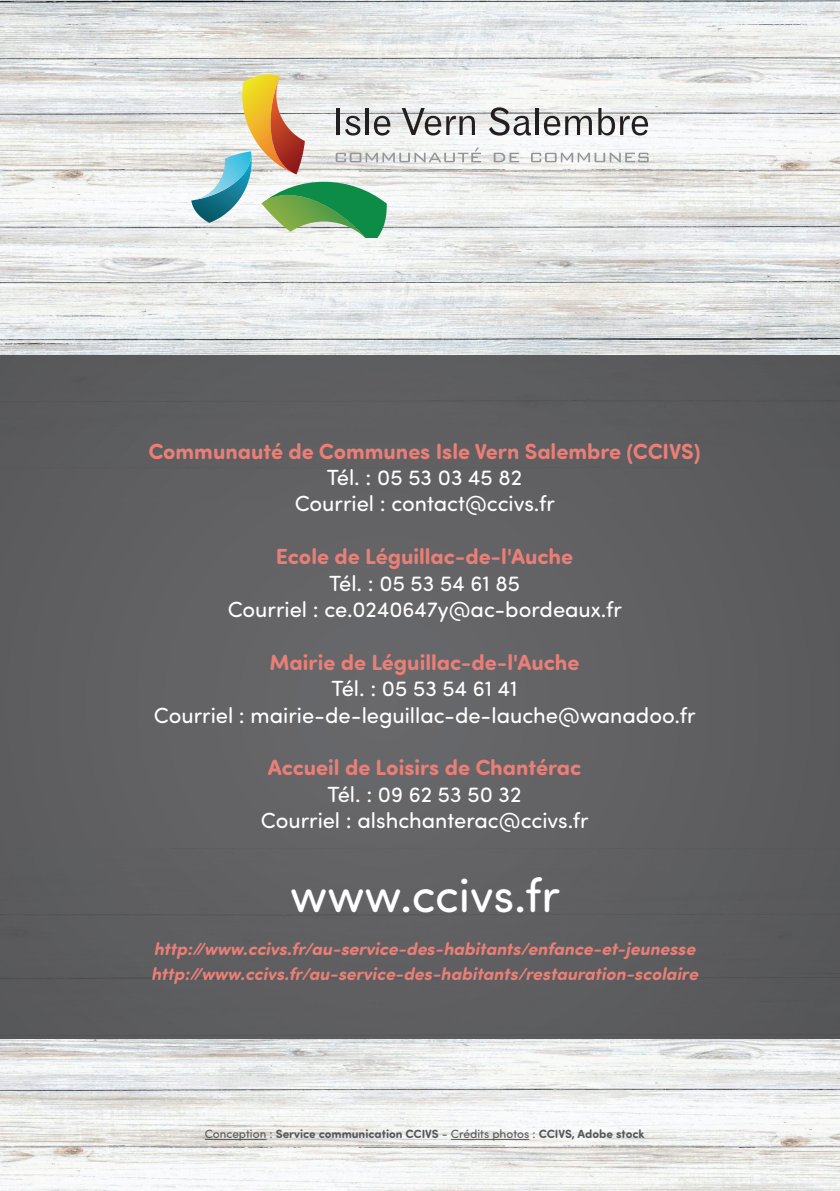
<style>
.page{position:relative;width:840px;height:1191px;background:#fff}
.page>*{position:absolute;margin:0;border:0;box-sizing:border-box;transform-origin:0 0}
.t1{font:48px "Sofia Pro Soft";color:#fff}
.t2{font:22px/26.4px "Sofia Pro Soft";color:#fff;text-align:center}
.t3{font:700 22px "Sofia Pro Soft";color:#eb7f77}
.t4{font:italic 700 17.8px/25.2px "Sofia Pro Soft";color:#eb7f77}
.t5{font:700 12px "Sofia Pro Soft";color:#57585a}
.s1{font-weight:400}
</style>
<div class="page">
<img style="left:0;top:0;width:839px;height:502px">
<img style="left:0;top:848px;width:839px;height:343px">
<svg style="left:489px;top:107px;width:41px;height:29px"></svg>
<hr style="left:535px;top:108px;width:3px;height:27px;background:#231f20">
<svg style="left:543px;top:116px;width:48px;height:19px"></svg>
<svg style="left:598px;top:108px;width:49px;height:27px"></svg>
<svg style="left:191px;top:74px;width:290px;height:164px"></svg>
<svg style="left:493px;top:153px;width:26px;height:9px"></svg>
<svg style="left:530px;top:153px;width:118px;height:9px"></svg>
<div style="left:0;top:502px;width:839px;height:346px;background:#626265"></div>
<hr style="left:205px;top:1139px;width:61px;height:1px;background:#57585a">
<hr style="left:450px;top:1139px;width:79px;height:1px;background:#57585a">
<p class="t3" style="left:148px;top:435px;width:553px">Communauté de Communes Isle Vern Salembre (CCIVS)</p>
<p class="t2" style="left:294px;top:463px;width:262px">Tél. : 05 53 03 45 82<br>Courriel : contact@ccivs.fr</p>
<p class="t3" style="left:276px;top:540px;width:299px">Ecole de Léguillac-de-l'Auche</p>
<p class="t2" style="left:227px;top:569px;width:395px">Tél. : 05 53 54 61 85<br>Courriel : ce.0240647y@ac-bordeaux.fr</p>
<p class="t3" style="left:269px;top:646px;width:311px">Mairie de Léguillac-de-l'Auche</p>
<p class="t2" style="left:154px;top:674px;width:543px">Tél. : 05 53 54 61 41<br>Courriel : mairie-de-leguillac-de-lauche@wanadoo.fr</p>
<p class="t3" style="left:267px;top:751px;width:315px">Accueil de Loisirs de Chantérac</p>
<p class="t2" style="left:261px;top:780px;width:329px">Tél. : 09 62 53 50 32<br>Courriel : alshchanterac@ccivs.fr</p>
<h1 class="t1" style="left:290px;top:863px;width:271px">www.ccivs.fr</h1>
<p class="t4" style="left:151px;top:935px;width:548px">http://www.ccivs.fr/au-service-des-habitants/enfance-et-jeunesse http://www.ccivs.fr/au-service-des-habitants/restauration-scolaire</p>
<p class="t5" style="left:205px;top:1125px;width:441px"><span class="s1">Conception :</span> Service communication CCIVS <span class="s1">- Crédits photos :</span> CCIVS, Adobe stock</p>
</div>
